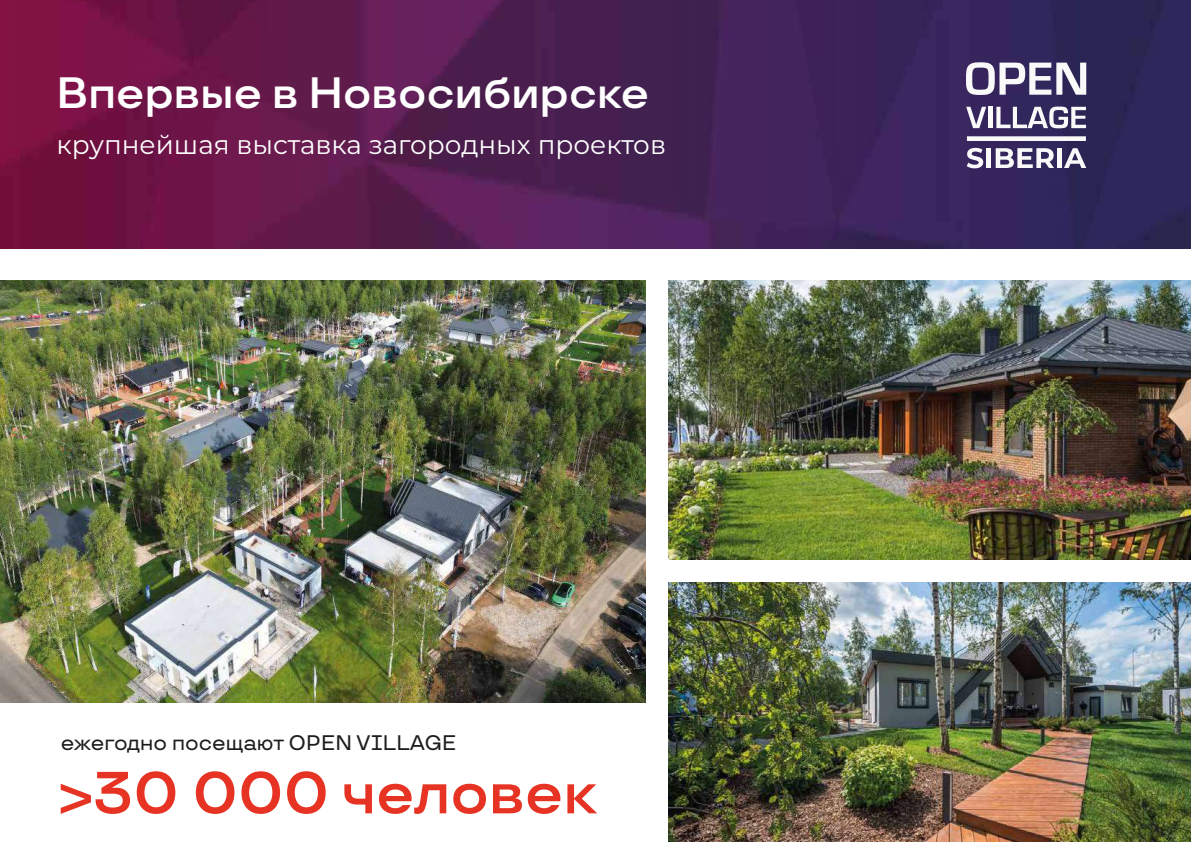
<style>
.page{position:relative;width:1191px;height:842px;background:#fff}
.page>*{position:absolute;margin:0;border:0;box-sizing:border-box;transform-origin:0 0}
.t1{font:600 59.2px "TT Travels";letter-spacing:-.01em;color:#e63323}
.t2{font:600 43.8px "TT Travels";letter-spacing:-.01em;color:#fff}
.t3{font:26.3px "Montserrat";color:#fff}
.t4{font:500 21.1px "TT Travels";color:#1d1d1b}
</style>
<div class="page">
<img style="left:0;top:281px;width:645px;height:422px">
<img style="left:0;top:0;width:1191px;height:248px">
<img style="left:668px;top:281px;width:523px;height:279px">
<img style="left:668px;top:582px;width:523px;height:260px">
<svg style="left:966px;top:148px;width:17px;height:20px"></svg>
<div style="left:986px;top:148px;width:5px;height:20px;background:#f9f9f9"></div>
<svg style="left:995px;top:148px;width:59px;height:20px"></svg>
<hr style="left:1057px;top:148px;width:4px;height:20px;background:#f9f9f9">
<svg style="left:1064px;top:148px;width:22px;height:20px"></svg>
<svg style="left:966px;top:62px;width:120px;height:33px"></svg>
<svg style="left:966px;top:107px;width:20px;height:21px"></svg>
<hr style="left:988px;top:107px;width:4px;height:21px;background:#f9f9f9">
<svg style="left:996px;top:107px;width:90px;height:21px"></svg>
<div style="left:967px;top:136px;width:119px;height:5px;background:#f9f9f9"></div>
<h2 class="t2" style="left:56px;top:66px;width:594px">Впервые в Новосибирске</h2>
<p class="t3" style="left:56px;top:126px;width:611px">крупнейшая выставка загородных проектов</p>
<p class="t4" style="left:61px;top:730px;width:397px">ежегодно посещают OPEN VILLAGE</p>
<h1 class="t1" style="left:58px;top:757px;width:540px">&gt;30 000 человек</h1>
</div>
